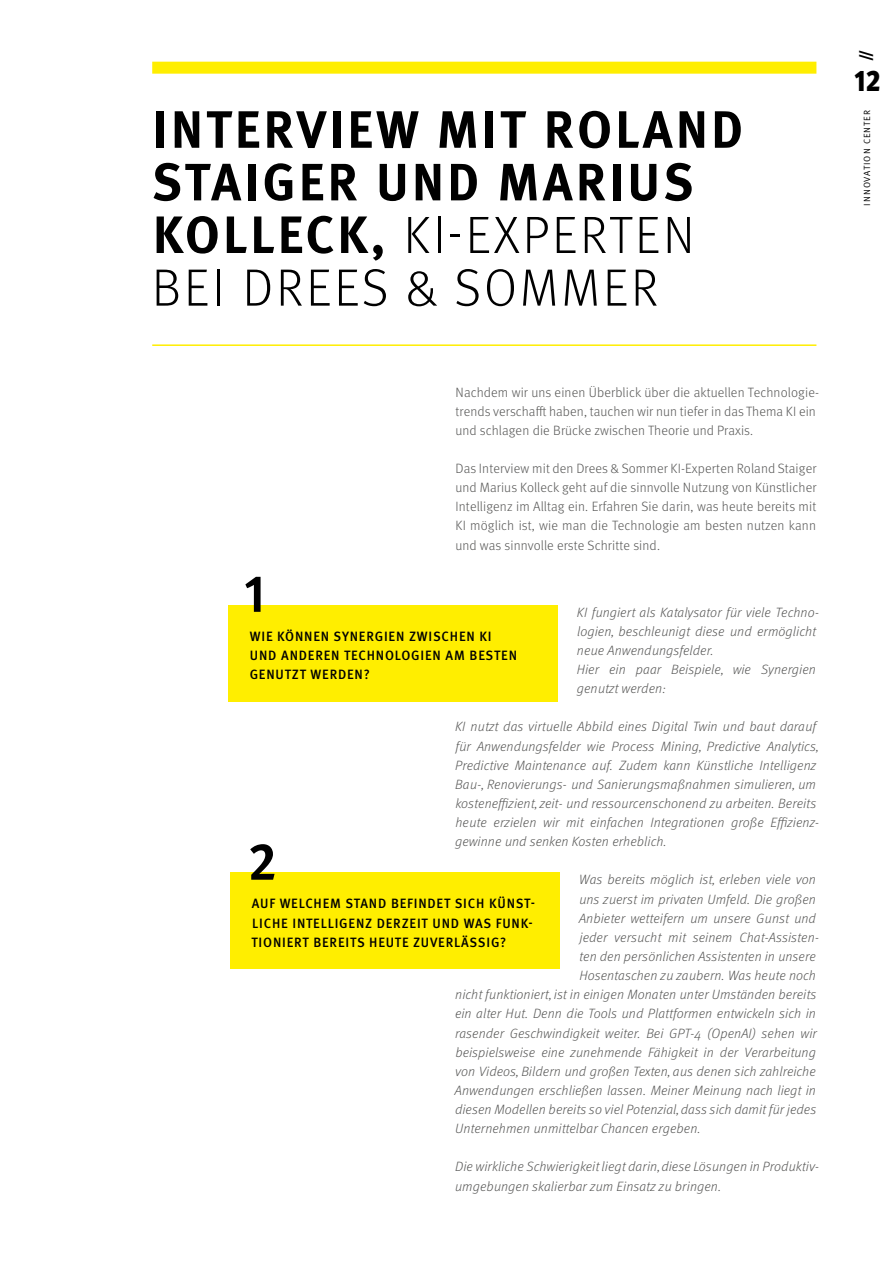
<style>
.page{position:relative;width:893px;height:1263px;background:#fff}
.page>*{position:absolute;margin:0;border:0;box-sizing:border-box;transform-origin:0 0}
.t1{font:700 52.5px/52.7px "Meta OT";letter-spacing:.06em;color:#000}
.t2{font:900 condensed 30px "Meta OT";color:#000}
.t3{font:900 15px "Meta OT";color:#000}
.t4{font:italic 300 13.5px/19.2px "Meta OT";letter-spacing:.01em;color:#575756}
.t5{font:300 13.5px/19.2px "Meta OT";letter-spacing:.01em;color:#575756}
.t6{font:500 13.5px/19.2px "Meta OT";letter-spacing:.06em;color:#000}
.t7{font:9px "Meta OT Norm";letter-spacing:.11em;color:#000}
.s1{font-weight:300}
</style>
<div class="page">
<div style="left:152px;top:62px;width:664px;height:12px;background:#fe0"></div>
<hr style="left:152px;top:344px;width:664px;height:2px;background:#fe0">
<div style="left:228px;top:605px;width:330px;height:96px;background:#fe0"></div>
<div style="left:230px;top:872px;width:330px;height:96px;background:#fe0"></div>
<h1 class="t1" style="left:152px;top:104px;width:593px">INTERVIEW MIT ROLAND<br>STAIGER UND MARIUS<br>KOLLECK, <span class="s1">KI-EXPERTEN<br>BEI DREES &amp; SOMMER</span></h1>
<p class="t5" style="left:455px;top:382px;width:365px">Nachdem wir uns einen Überblick über die aktuellen Technologie&shy;trends verschafft haben, tauchen wir nun tiefer in das Thema KI ein und schlagen die Brücke zwischen Theorie und Praxis.</p>
<p class="t5" style="left:455px;top:459px;width:362px;text-align:justify">Das Interview mit den Drees &amp; Sommer KI-Experten Roland Staiger und Marius Kolleck geht auf die sinnvolle Nutzung von Künstlicher Intelligenz im Alltag ein. Erfahren Sie darin, was heute bereits mit KI möglich ist, wie man die Technologie am besten nutzen kann und was sinnvolle erste Schritte sind.</p>
<h1 class="t1" style="left:244px;top:568px;width:23px">1</h1>
<p class="t4" style="left:577px;top:602px;width:244px">KI fungiert als Katalysator für viele Techno&shy;logien, beschleunigt diese und ermöglicht neue Anwendungsfelder.<br>Hier ein paar Beispiele, wie Synergien genutzt werden:</p>
<p class="t4" style="left:455px;top:717px;width:364px">KI nutzt das virtuelle Abbild eines Digital Twin und baut darauf für Anwendungsfelder wie Process Mining, Predictive Analytics, Predictive Maintenance auf. Zudem kann Künstliche Intelligenz Bau-, Renovierungs- und Sanierungsmaßnahmen simulieren, um kosteneffizient, zeit- und ressourcenschonend zu arbeiten. Bereits heute erzielen wir mit einfachen Integrationen große Effizienz&shy;gewinne und senken Kosten erheblich.</p>
<p class="t4" style="left:579px;top:870px;width:238px">Was bereits möglich ist, erleben viele von</p>
<p class="t4" style="left:579px;top:889px;width:238px">uns zuerst im privaten Umfeld. Die großen</p>
<p class="t4" style="left:579px;top:909px;width:238px">Anbieter wetteifern um unsere Gunst und</p>
<p class="t4" style="left:579px;top:928px;width:241px">jeder versucht mit seinem Chat-Assisten-</p>
<p class="t4" style="left:579px;top:947px;width:238px">ten den persönlichen Assistenten in unsere</p>
<p class="t4" style="left:579px;top:966px;width:238px">Hosentaschen zu zaubern. Was heute noch</p>
<p class="t4" style="left:455px;top:985px;width:363px">nicht funktioniert, ist in einigen Monaten unter Umständen bereits</p>
<p class="t4" style="left:455px;top:1004px;width:362px">ein alter Hut. Denn die Tools und Plattformen entwickeln sich in</p>
<p class="t4" style="left:455px;top:1023px;width:363px">rasender Geschwindigkeit weiter. Bei GPT-4 (OpenAI) sehen wir</p>
<p class="t4" style="left:455px;top:1043px;width:362px">beispielsweise eine zunehmende Fähigkeit in der Verarbeitung</p>
<p class="t4" style="left:455px;top:1062px;width:362px">von Videos, Bildern und großen Texten, aus denen sich zahlreiche</p>
<p class="t4" style="left:455px;top:1081px;width:362px">Anwendungen erschließen lassen. Meiner Meinung nach liegt in</p>
<p class="t4" style="left:455px;top:1100px;width:363px">diesen Modellen bereits so viel Potenzial, dass sich damit für jedes</p>
<p class="t4" style="left:455px;top:1119px;width:247px">Unternehmen unmittelbar Chancen ergeben.</p>
<p class="t4" style="left:455px;top:1157px;width:366px">Die wirkliche Schwierigkeit liegt darin, diese Lösungen in Produktiv&shy;umgebungen skalierbar zum Einsatz zu bringen.</p>
<p class="t6" style="left:250px;top:626px;width:269px">WIE KÖNNEN SYNERGIEN ZWISCHEN KI<br>UND ANDEREN TECHNOLOGIEN AM BESTEN<br>GENUTZT WERDEN?</p>
<h1 class="t1" style="left:248px;top:836px;width:30px">2</h1>
<p class="t6" style="left:252px;top:894px;width:285px">AUF WELCHEM STAND BEFINDET SICH KÜNST-<br>LICHE INTELLIGENZ DERZEIT UND WAS FUNK-<br>TIONIERT BEREITS HEUTE ZUVERLÄSSIG?</p>
<p class="t3" style="left:856px;top:61px;width:13px;rotate:-90deg">//</p>
<h2 class="t2" style="left:855px;top:61px;width:27px">12</h2>
<p class="t7" style="left:862px;top:205px;width:97px;rotate:-90deg">INNOVATION CENTER</p>
</div>
